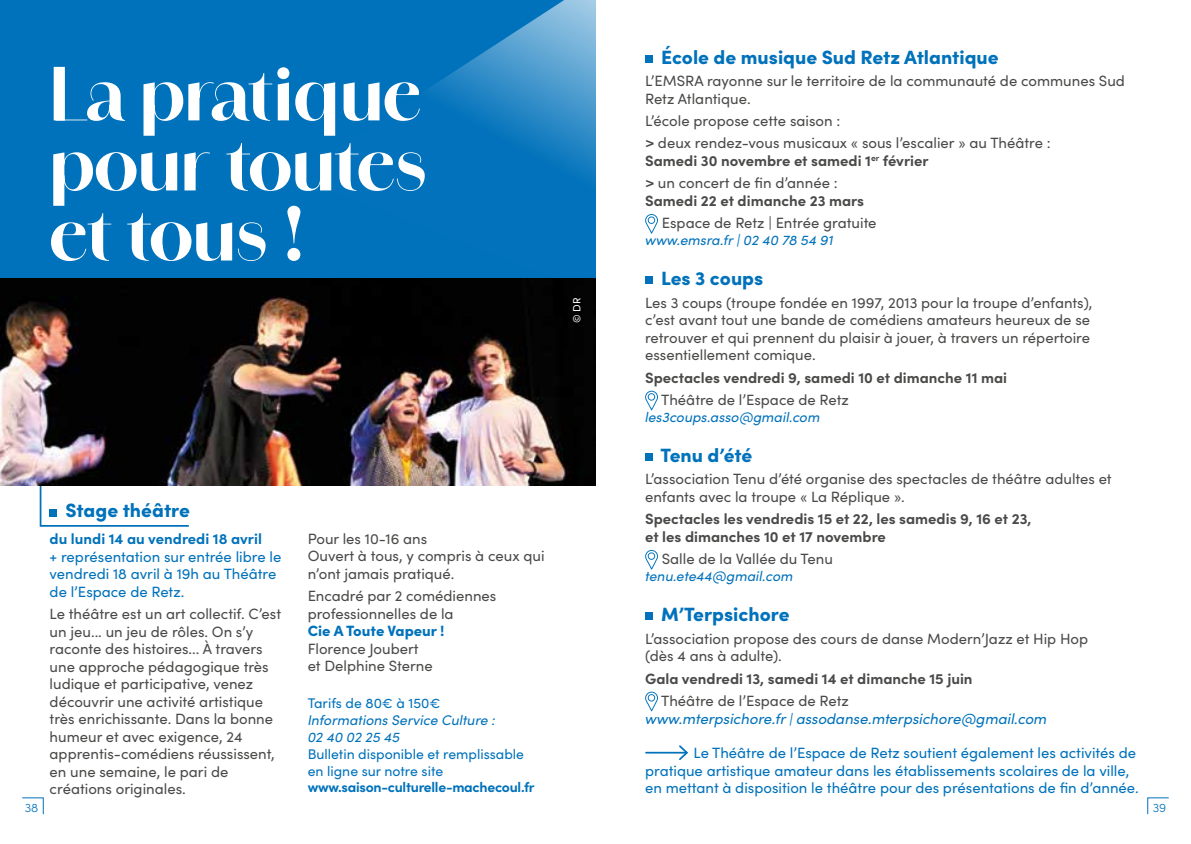
<style>
.page{position:relative;width:1191px;height:844px;background:#fff}
.page>*{position:absolute;margin:0;border:0;box-sizing:border-box;transform-origin:0 0}
.t1{font:700 70px/70px "Amandine";color:#fff;text-align:justify}
.t2{font:900 19.25px "Sofia Pro";color:#0072bb}
.t3{font:14.88px/17.5px "Sofia Pro";color:#4a4a49}
.t4{font:14.88px/17.5px "Sofia Pro";color:#0072bb}
.t5{font:700 14.88px/22.4px "Sofia Pro";color:#4a4a49}
.t6{font:italic 14.88px/17.5px "Sofia Pro";color:#0072bb}
.t7{font:700 14.88px "Sofia Pro";color:#0072bb}
.t8{font:900 14.88px "Sofia Pro";color:#0072bb}
.t9{font:italic 14px/16.8px "Sofia Pro";color:#0072bb}
.t10{font:14px/16.8px "Sofia Pro";color:#0072bb}
.t11{font:700 14px "Sofia Pro";letter-spacing:-.02em;color:#0072bb}
.t12{font:300 12.25px "Sofia Pro";color:#0072bb}
.t13{font:10.5px "Sofia Pro";color:#fff}
.s1{font-weight:700}
.s2{font-weight:400}
.s3{font-style:normal;color:#4a4a49}
.s4{font-size:14px}
</style>
<div class="page">
<div style="left:0;top:0;width:595px;height:278px;background:#0072bb"></div>
<div style="left:645px;top:55px;width:7px;height:7px;background:#0072bb"></div>
<svg style="left:645px;top:214px;width:13px;height:20px"></svg>
<div style="left:645px;top:277px;width:7px;height:7px;background:#0072bb"></div>
<svg style="left:645px;top:390px;width:13px;height:20px"></svg>
<div style="left:645px;top:453px;width:7px;height:7px;background:#0072bb"></div>
<svg style="left:645px;top:550px;width:13px;height:19px"></svg>
<div style="left:645px;top:612px;width:7px;height:7px;background:#0072bb"></div>
<svg style="left:645px;top:691px;width:13px;height:20px"></svg>
<hr style="left:646px;top:751px;width:41px;height:2px;background:#0072bb">
<svg style="left:677px;top:745px;width:11px;height:15px"></svg>
<svg style="left:39px;top:485px;width:152px;height:42px"></svg>
<div style="left:50px;top:509px;width:7px;height:7px;background:#0072bb"></div>
<svg style="left:428px;top:0;width:168px;height:301px"></svg>
<img style="left:0;top:278px;width:595px;height:207px">
<svg style="left:1147px;top:797px;width:22px;height:17px"></svg>
<svg style="left:22px;top:797px;width:22px;height:17px"></svg>
<h1 class="t1" style="left:50px;top:60px;width:379px">La pratique pour toutes et tous !</h1>
<p class="t13" style="left:569px;top:323px;width:27px;rotate:-90deg">© DR</p>
<p class="t2" style="left:66px;top:494px;width:126px">Stage théâtre</p>
<p class="t7" style="left:50px;top:527px;width:214px">du lundi 14 au vendredi 18 avril</p>
<p class="t4" style="left:50px;top:546px;width:233px">+ représentation sur entrée libre le vendredi 18 avril à 19h au Théâtre de l’Espace de Retz.</p>
<p class="t3" style="left:50px;top:604px;width:233px">Le théâtre est un art collectif. C’est un jeu... un jeu de rôles. On s’y raconte des histoires... À travers une approche pédagogique très ludique et participative, venez découvrir une activité artistique très enrichissante. Dans la bonne humeur et avec exigence, 24 apprentis-comédiens réussissent, en une semaine, le pari de créations originales.</p>
<p class="t3" style="left:308px;top:529px;width:238px">Pour les 10-16 ans<br>Ouvert à tous, y compris à ceux qui n’ont jamais pratiqué.</p>
<p class="t3" style="left:308px;top:586px;width:190px">Encadré par 2 comédiennes professionnelles de la</p>
<p class="t8" style="left:308px;top:619px;width:138px">Cie A Toute Vapeur !</p>
<p class="t3" style="left:308px;top:639px;width:127px">Florence Joubert et Delphine Sterne</p>
<p class="t10" style="left:308px;top:694px;width:134px">Tarifs de 80€ à 150€</p>
<p class="t9" style="left:308px;top:710px;width:189px">Informations Service Culture :<br>02 40 02 25 45</p>
<p class="t10" style="left:308px;top:744px;width:218px">Bulletin disponible et remplissable en ligne sur notre site</p>
<p class="t11" style="left:308px;top:776px;width:228px">www.saison-culturelle-machecoul.fr</p>
<p class="t2" style="left:661px;top:42px;width:339px">École de musique Sud Retz Atlantique</p>
<p class="t3" style="left:645px;top:71px;width:481px">L’EMSRA rayonne sur le territoire de la communauté de communes Sud<br>Retz Atlantique.</p>
<p class="t3" style="left:645px;top:109px;width:407px;line-height:22.4px">L’école propose cette saison :<br><span class="s1">&gt;</span> deux rendez-vous musicaux « sous l’escalier » au Théâtre :</p>
<p class="t5" style="left:645px;top:148px;width:285px">Samedi 30 novembre et samedi 1<sup>er</sup> février &gt; <span class="s2">un concert de fin d’année :</span></p>
<p class="t5" style="left:645px;top:188px;width:221px">Samedi 22 et dimanche 23 mars</p>
<p class="t3" style="left:662px;top:214px;width:216px">Espace de Retz | Entrée gratuite</p>
<p class="t9" style="left:645px;top:231px;width:190px">www.emsra.fr | 02 40 78 54 91</p>
<p class="t2" style="left:661px;top:263px;width:104px">Les 3 coups</p>
<p class="t3" style="left:645px;top:293px;width:449px">Les 3 coups (troupe fondée en 1997, 2013 pour la troupe d’enfants), c’est avant tout une bande de comédiens amateurs heureux de se retrouver et qui prennent du plaisir à jouer, à travers un répertoire essentiellement comique.</p>
<p class="t5" style="left:645px;top:365px;width:363px">Spectacles vendredi 9, samedi 10 et dimanche 11 mai</p>
<p class="t3" style="left:661px;top:390px;width:189px">Théâtre de l’Espace de Retz</p>
<p class="t9" style="left:645px;top:408px;width:176px">les3coups.asso@gmail.com</p>
<p class="t2" style="left:660px;top:440px;width:93px">Tenu d’été</p>
<p class="t3" style="left:645px;top:469px;width:468px">L’association Tenu d’été organise des spectacles de théâtre adultes et enfants avec la troupe « La Réplique ».</p>
<p class="t5" style="left:645px;top:509px;width:388px;line-height:17.5px">Spectacles les vendredis 15 et 22, les samedis 9, 16 et 23, et les dimanches 10 et 17 novembre</p>
<p class="t3" style="left:662px;top:549px;width:173px">Salle de la Vallée du Tenu</p>
<p class="t9" style="left:645px;top:567px;width:150px">tenu.ete44@gmail.com</p>
<p class="t2" style="left:661px;top:599px;width:130px">M’Terpsichore</p>
<p class="t3" style="left:645px;top:628px;width:444px">L’association propose des cours de danse Modern’Jazz et Hip Hop (dès 4 ans à adulte).</p>
<p class="t5" style="left:645px;top:665px;width:329px">Gala vendredi 13, samedi 14 et dimanche 15 juin</p>
<p class="t6" style="left:645px;top:691px;width:403px;text-indent:16px"><span class="s3">Théâtre de l’Espace de Retz<br></span>www.mterpsichore.fr <span class="s4">|</span> assodanse.mterpsichore@gmail.com</p>
<p class="t4" style="left:645px;top:743px;width:495px;text-indent:48px">Le Théâtre de l’Espace de Retz soutient également les activités de pratique artistique amateur dans les établissements scolaires de la ville, en mettant à disposition le théâtre pour des présentations de fin d’année.</p>
<p class="t12" style="left:25px;top:798px;width:15px">38</p>
<p class="t12" style="left:1152px;top:798px;width:15px">39</p>
</div>
